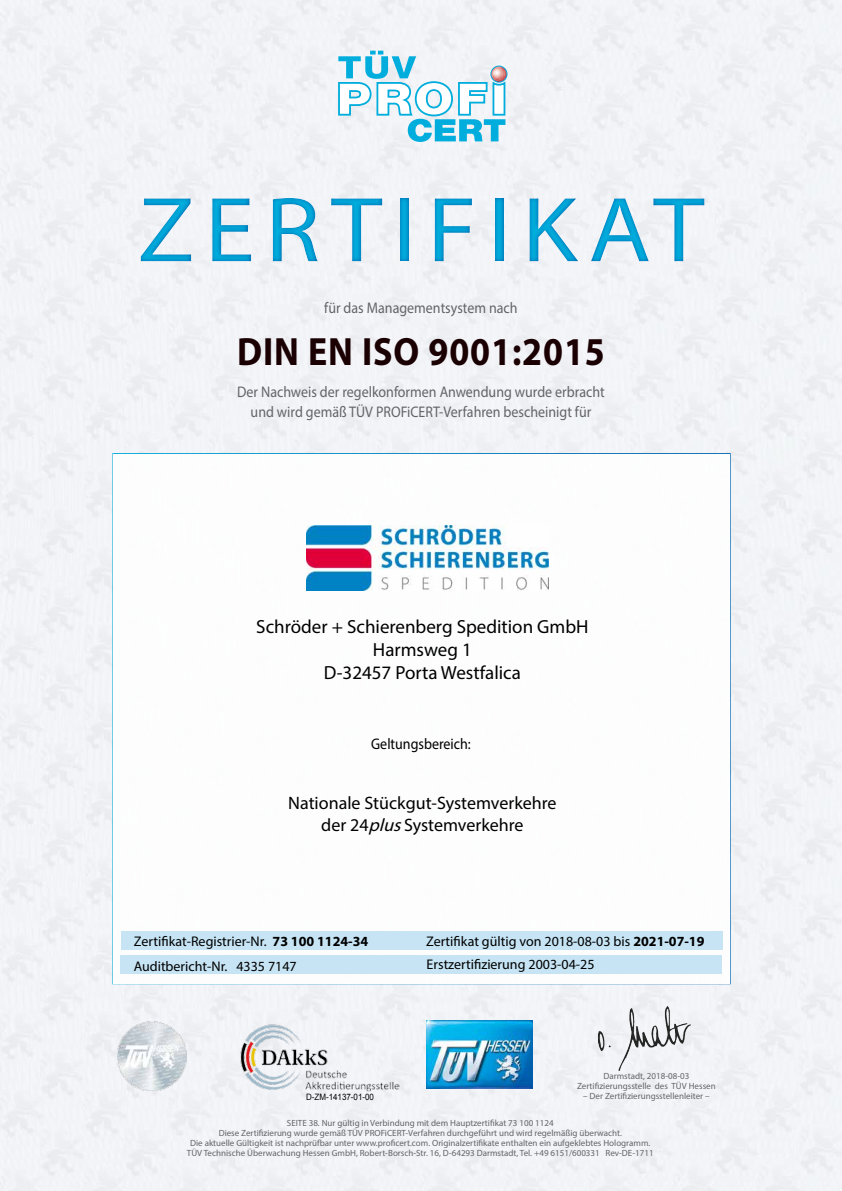
<style>
.page{position:relative;width:842px;height:1191px;background:#f2f3f7}
.page>*{position:absolute;margin:0;border:0;box-sizing:border-box;transform-origin:0 0}
.t1{font:93px "Myriad Pro";letter-spacing:.1em;color:#00addc;scale:1.1 1}
.t2{font:700 39.6px "Myriad Pro";letter-spacing:.025em;color:#1a0002;scale:.91 1}
.t3{font:19px/22.8px "Myriad Pro";color:#000;text-align:center}
.t4{font:18px/21.6px "Myriad Pro";color:#000;text-align:center}
.t5{font:15.4px/20px "Myriad Pro";color:#636466;text-align:center;scale:.91 1}
.t6{font:15.4px "Myriad Pro";color:#000;scale:.91 1}
.t7{font:14px/24.6px "Myriad Pro";color:#000}
.t8{font:9px/10px "Myriad Pro";color:#636466;text-align:center}
.t9{font:8.8px "Arial";color:#000;scale:.91 1}
.s1{font-style:italic}
.s2{font-weight:700}
</style>
<div class="page">
<svg style="left:338px;top:51px;width:169px;height:91px"></svg>
<img style="left:241px;top:1024px;width:158px;height:67px">
<img style="left:427px;top:1020px;width:106px;height:69px">
<div style="left:112px;top:453px;width:619px;height:531px;background:#fff;border:2px solid #fff"></div>
<div style="left:120px;top:955px;width:602px;height:19px;background:#c0e2f3"></div>
<div style="left:121px;top:931px;width:601px;height:19px;background:#c0e2f3"></div>
<img style="left:598px;top:1006px;width:92px;height:64px">
<div style="left:0;top:172px;width:842px;height:114px;background:#006bb6;opacity:.75"></div>
<img style="left:117px;top:1021px;width:70px;height:69px">
<img style="left:306px;top:525px;width:242px;height:66px">
<h1 class="t1" style="left:138px;top:173px;width:517px">ZERTIFIKAT</h1>
<h3 class="t5" style="left:324px;top:298px;width:214px">für das Managementsystem nach</h3>
<h2 class="t2" style="left:237px;top:326px;width:406px">DIN EN ISO 9001:2015</h2>
<h3 class="t5" style="left:237px;top:381px;width:405px">Der Nachweis der regelkonformen Anwendung wurde erbracht und wird gemäß TÜV PROFiCERT-Verfahren bescheinigt für</h3>
<h3 class="t3" style="left:256px;top:615px;width:334px">Schröder + Schierenberg Spedition GmbH<br>Harmsweg 1<br>D-32457 Porta Westfalica</h3>
<h3 class="t6" style="left:371px;top:734px;width:111px">Geltungsbereich:</h3>
<h3 class="t4" style="left:288px;top:792px;width:270px">Nationale Stückgut-Systemverkehre der 24<span class="s1">plus</span>Systemverkehre</h3>
<h3 class="t7" style="left:134px;top:929px;width:236px">Zertifikat-Registrier-Nr. <span class="s2">73 100 1124-34<br></span>Auditbericht-Nr. 4335 7147</h3>
<h3 class="t7" style="left:426px;top:929px;width:280px">Zertifikat gültig von 2018-08-03 bis <span class="s2">2021-07-19</span></h3>
<h3 class="t7" style="left:427px;top:952px;width:169px">Erstzertifizierung 2003-04-25</h3>
<p class="t8" style="left:577px;top:1071px;width:140px">Darmstadt, 2018-08-03<br>Zertifizierungsstelle des TÜV Hessen</p>
<p class="t9" style="left:306px;top:1090px;width:76px">D-ZM-14137-01-00</p>
<p class="t8" style="left:583px;top:1091px;width:128px">– Der Zertifizierungsstellenleiter –</p>
<p class="t8" style="left:187px;top:1118px;width:468px">SEITE 38. Nur gültig in Verbindung mit dem Hauptzertifikat 73 100 1124<br>Diese Zertifizierung wurde gemäß TÜV PROFiCERT-Verfahren durchgeführt und wird regelmäßig überwacht.<br>Die aktuelle Gültigkeit ist nachprüfbar unter www.proficert.com. Originalzertifikate enthalten ein aufgeklebtes Hologramm.<br>TÜV Technische Überwachung Hessen GmbH, Robert-Borsch-Str. 16, D-64293 Darmstadt, Tel. +49 6151/600331 Rev-DE-1711</p>
</div>
